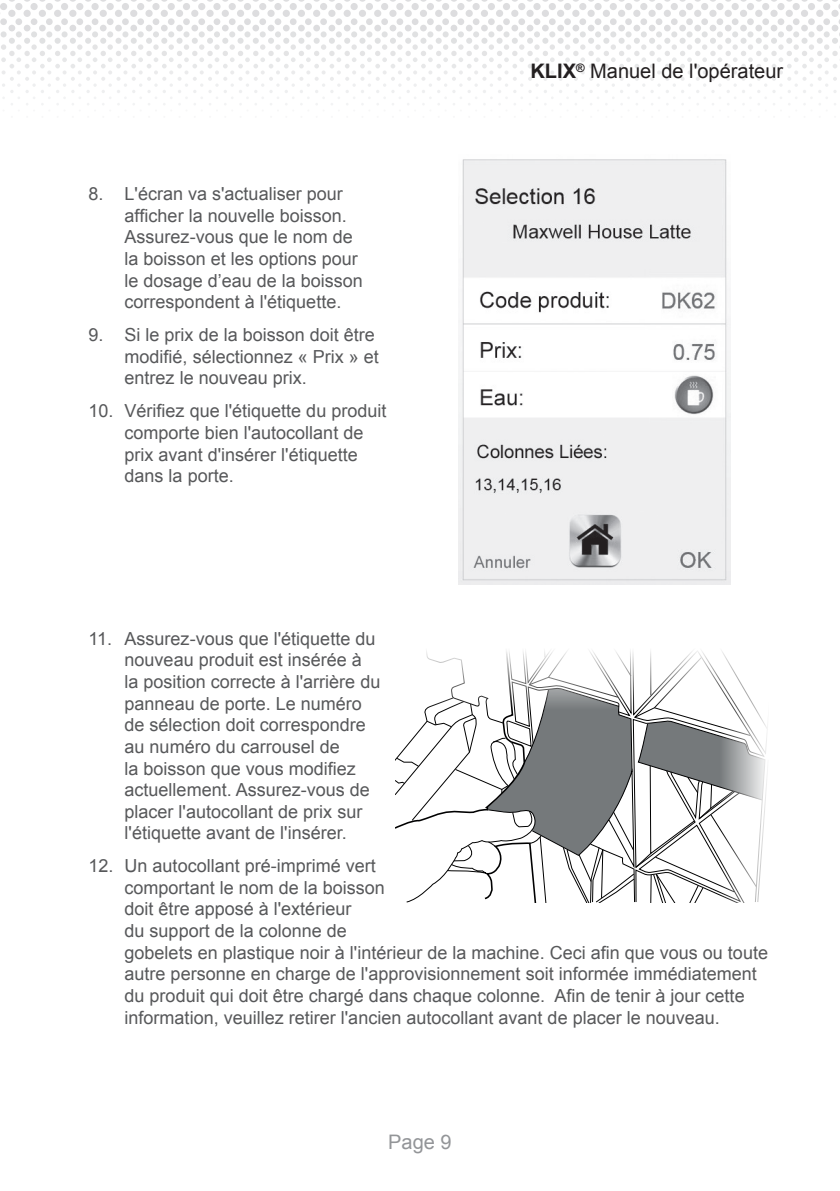
<style>
.page{position:relative;width:840px;height:1191px;background:#fff}
.page>*{position:absolute;margin:0;border:0;box-sizing:border-box;transform-origin:0 0}
.t1{font:20px "Arial";color:#231f20}
.t2{font:20px "Arial";color:#939598}
.t3{font:18px/21.6px "Arial";color:#57585a}
.s1{font-weight:700}
</style>
<div class="page">
<svg style="left:0;top:0;width:840px;height:105px"></svg>
<svg style="left:395px;top:710px;width:314px;height:192px"></svg>
<svg style="left:425px;top:651px;width:284px;height:59px"></svg>
<svg style="left:709px;top:651px;width:59px;height:251px"></svg>
<img style="left:458px;top:159px;width:272px;height:425px">
<p class="t3" style="left:124px;top:183px;width:240px;text-indent:-36px">8. L'écran va s'actualiser pour afficher la nouvelle boisson.<br>Assurez-vous que le nom de la boisson et les options pour le dosage d’eau de la boisson correspondent à l'étiquette.</p>
<p class="t3" style="left:124px;top:324px;width:256px;text-indent:-36px">9. Si le prix de la boisson doit être modifié, sélectionnez « Prix » et entrez le nouveau prix.</p>
<p class="t3" style="left:124px;top:400px;width:263px;text-indent:-36px">10. Vérifiez que l'étiquette du produit comporte bien l'autocollant de prix avant d'insérer l'étiquette dans la porte.</p>
<p class="t1" style="left:530px;top:58px;width:254px"><span class="s1">KLIX</span><sup>®</sup> Manuel de l'opérateur</p>
<p class="t3" style="left:124px;top:628px;width:257px;text-indent:-36px">11. Assurez-vous que l'étiquette du nouveau produit est insérée à la position correcte à l'arrière du panneau de porte. Le numéro de sélection doit correspondre au numéro du carrousel de<br>la boisson que vous modifiez actuellement. Assurez-vous de placer l'autocollant de prix sur l'étiquette avant de l'insérer.</p>
<p class="t3" style="left:124px;top:855px;width:644px;text-indent:-36px">12. Un autocollant pré-imprimé vert<br>comportant le nom de la boisson<br>doit être apposé à l'extérieur<br>du support de la colonne de<br>gobelets en plastique noir à l'intérieur de la machine. Ceci afin que vous ou toute autre personne en charge de l'approvisionnement soit informée immédiatement du produit qui doit être chargé dans chaque colonne. Afin de tenir à jour cette information, veuillez retirer l'ancien autocollant avant de placer le nouveau.</p>
<p class="t2" style="left:388px;top:1128px;width:65px">Page 9</p>
</div>
